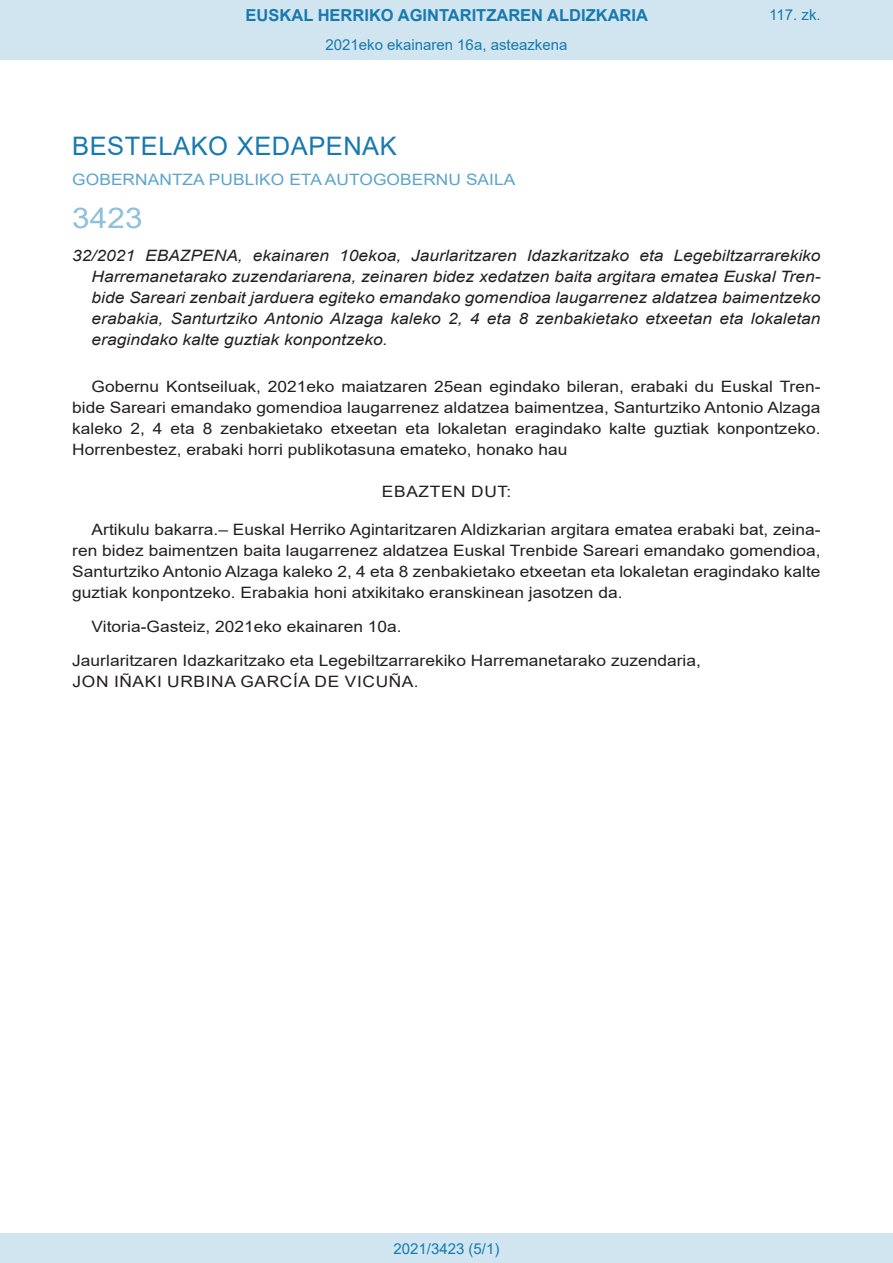
<style>
.page{position:relative;width:893px;height:1263px;background:#fff}
.page>*{position:absolute;margin:0;border:0;box-sizing:border-box;transform-origin:0 0}
.BOPVOrden{font:28.5px "Arial";color:#90c0db;scale:1.11 1}
.BOPVSeccion{font:25.5px "Arial";letter-spacing:.02em;color:#1879ad}
.t1{font:700 16.5px "Arial";color:#1879ad}
.BOPVDetalle{font:15.6px/21px "Arial";color:#231f20;text-align:justify;scale:1.11 1}
.BOPVTitulo{font:italic 15.6px/21px "Arial";color:#231f20;text-align:justify;scale:1.11 1}
.BOPVFirmaPuesto{font:15.6px "Arial";color:#231f20;scale:1.11 1}
.BOPVOrganismo{font:15.6px "Arial";letter-spacing:.005em;color:#5ea4ca;scale:1.11 1}
.BOPVFirmaLugFec{font:15.6px "Arial";color:#231f20;scale:1.11 1}
.BOPVFirmaNombre{font:15.6px "Arial";letter-spacing:.035em;color:#231f20;scale:1.11 1}
.BOPVClave{font:15.6px "Arial";letter-spacing:.035em;color:#231f20;scale:1.11 1}
.Paginacion_Centro{font:15px "Arial";color:#1879ad}
</style>
<div class="page">
<div style="left:0;top:0;width:893px;height:60px;background:#d0e5f0"></div>
<div style="left:0;top:1233px;width:893px;height:30px;background:#d0e5f0"></div>
<p class="t1" style="left:246px;top:3px;width:404px">EUSKAL HERRIKO AGINTARITZAREN ALDIZKARIA</p>
<p class="Paginacion_Centro" style="left:326px;top:35px;width:243px">2021eko ekainaren 16a, asteazkena</p>
<p class="Paginacion_Centro" style="left:769px;top:5px;width:53px">117. zk.</p>
<p class="BOPVSeccion" style="left:72px;top:128px;width:326px">BESTELAKO XEDAPENAK</p>
<p class="BOPVOrganismo" style="left:72px;top:169px;width:401px">GOBERNANTZA PUBLIKO ETA AUTOGOBERNU SAILA</p>
<p class="BOPVOrden" style="left:72px;top:198px;width:65px">3423</p>
<p class="BOPVTitulo" style="left:92px;top:246px;width:658px;text-indent:-19px">32/2021 EBAZPENA, ekainaren 10ekoa, Jaurlaritzaren Idazkaritzako eta Legebiltzarrarekiko Harremanetarako zuzendariarena, zeinaren bidez xedatzen baita argitara ematea Euskal Tren&shy;bide Sareari zenbait jarduera egiteko emandako gomendioa laugarrenez aldatzea baimentzeko erabakia, Santurtziko Antonio Alzaga kaleko 2, 4 eta 8 zenbakietako etxeetan eta lokaletan eragindako kalte guztiak konpontzeko.</p>
<p class="BOPVDetalle" style="left:72px;top:376px;width:676px;text-indent:19px">Gobernu Kontseiluak, 2021eko maiatzaren 25ean egindako bileran, erabaki du Euskal Tren&shy;bide Sareari emandako gomendioa laugarrenez aldatzea baimentzea, Santurtziko Antonio Alzaga kaleko 2, 4 eta 8 zenbakietako etxeetan eta lokaletan eragindako kalte guztiak konpontzeko.<br>Horrenbestez, erabaki horri publikotasuna emateko, honako hau</p>
<p class="BOPVClave" style="left:382px;top:481px;width:118px">EBAZTEN DUT:</p>
<p class="BOPVDetalle" style="left:72px;top:519px;width:676px;text-indent:19px">Artikulu bakarra.– Euskal Herriko Agintaritzaren Aldizkarian argitara ematea erabaki bat, zeina&shy;ren bidez baimentzen baita laugarrenez aldatzea Euskal Trenbide Sareari emandako gomendioa, Santurtziko Antonio Alzaga kaleko 2, 4 eta 8 zenbakietako etxeetan eta lokaletan eragindako kalte guztiak konpontzeko. Erabakia honi atxikitako eranskinean jasotzen da.</p>
<p class="BOPVFirmaLugFec" style="left:92px;top:616px;width:281px">Vitoria-Gasteiz, 2021eko ekainaren 10a.</p>
<p class="BOPVFirmaPuesto" style="left:72px;top:650px;width:568px">Jaurlaritzaren Idazkaritzako eta Legebiltzarrarekiko Harremanetarako zuzendaria,</p>
<p class="BOPVFirmaNombre" style="left:73px;top:671px;width:313px">JON IÑAKI URBINA GARCÍA DE VICUÑA.</p>
<p class="Paginacion_Centro" style="left:393px;top:1238px;width:107px">2021/3423 (5/1)</p>
</div>
